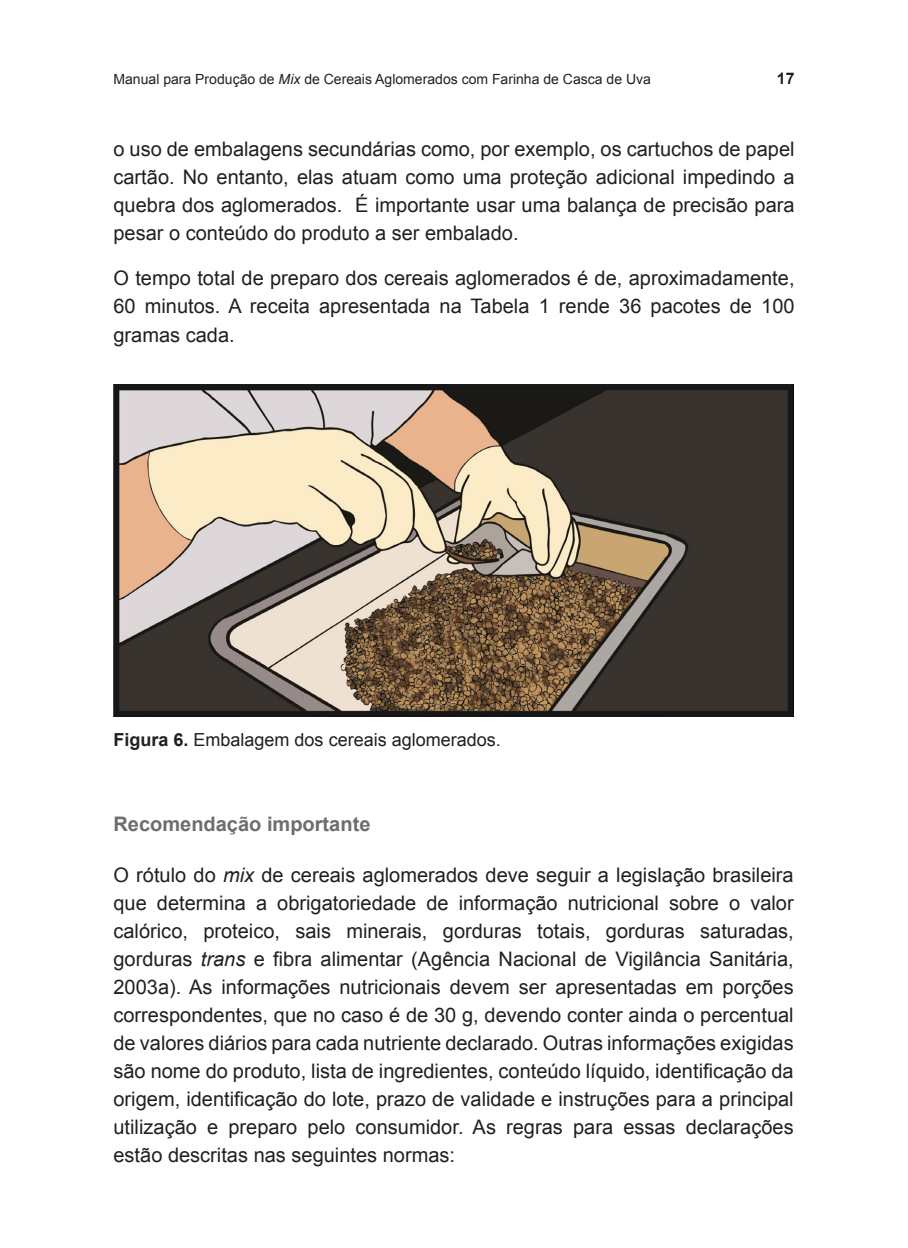
<style>
.page{position:relative;width:908px;height:1248px;background:#fff}
.page>*{position:absolute;margin:0;border:0;box-sizing:border-box;transform-origin:0 0}
.MIOLO{font:20px/28px "Arial";color:#231f20;text-align:justify}
.TITULO_3{font:700 20px "Arial";color:#6c6d70}
.FIGURA_LEGENDA{font:18px "Arial";color:#231f20}
.t1{font:700 16px "Arial";color:#231f20}
.t2{font:14px "Arial";color:#231f20}
.s1{font-style:italic}
.s2{font-weight:700}
</style>
<div class="page">
<img style="left:113px;top:384px;width:680px;height:332px">
<p class="t2" style="left:113px;top:69px;width:538px">Manual para Produção de <span class="s1">Mix</span> de Cereais Aglomerados com Farinha de Casca de Uva</p>
<p class="t1" style="left:776px;top:67px;width:19px">17</p>
<p class="MIOLO" style="left:113px;top:135px;width:682px">o uso de embalagens secundárias como, por exemplo, os cartuchos de papel cartão. No entanto, elas atuam como uma proteção adicional impedindo a quebra dos aglomerados. É importante usar uma balança de precisão para pesar o conteúdo do produto a ser embalado.</p>
<p class="MIOLO" style="left:113px;top:264px;width:682px">O tempo total de preparo dos cereais aglomerados é de, aproximadamente, 60 minutos. A receita apresentada na Tabela 1 rende 36 pacotes de 100 gramas cada.</p>
<p class="FIGURA_LEGENDA" style="left:113px;top:728px;width:389px"><span class="s2">Figura 6.</span> Embalagem dos cereais aglomerados.</p>
<p class="TITULO_3" style="left:113px;top:811px;width:258px">Recomendação importante</p>
<p class="MIOLO" style="left:113px;top:861px;width:681px">O rótulo do <span class="s1">mix</span> de cereais aglomerados deve seguir a legislação brasileira que determina a obrigatoriedade de informação nutricional sobre o valor calórico, proteico, sais minerais, gorduras totais, gorduras saturadas, gorduras <span class="s1">trans</span> e fibra alimentar (Agência Nacional de Vigilância Sanitária, 2003a). As informações nutricionais devem ser apresentadas em porções correspondentes, que no caso é de 30 g, devendo conter ainda o percentual de valores diários para cada nutriente declarado. Outras informações exigidas são nome do produto, lista de ingredientes, conteúdo líquido, identificação da origem, identificação do lote, prazo de validade e instruções para a principal utilização e preparo pelo consumidor. As regras para essas declarações estão descritas nas seguintes normas:</p>
</div>
